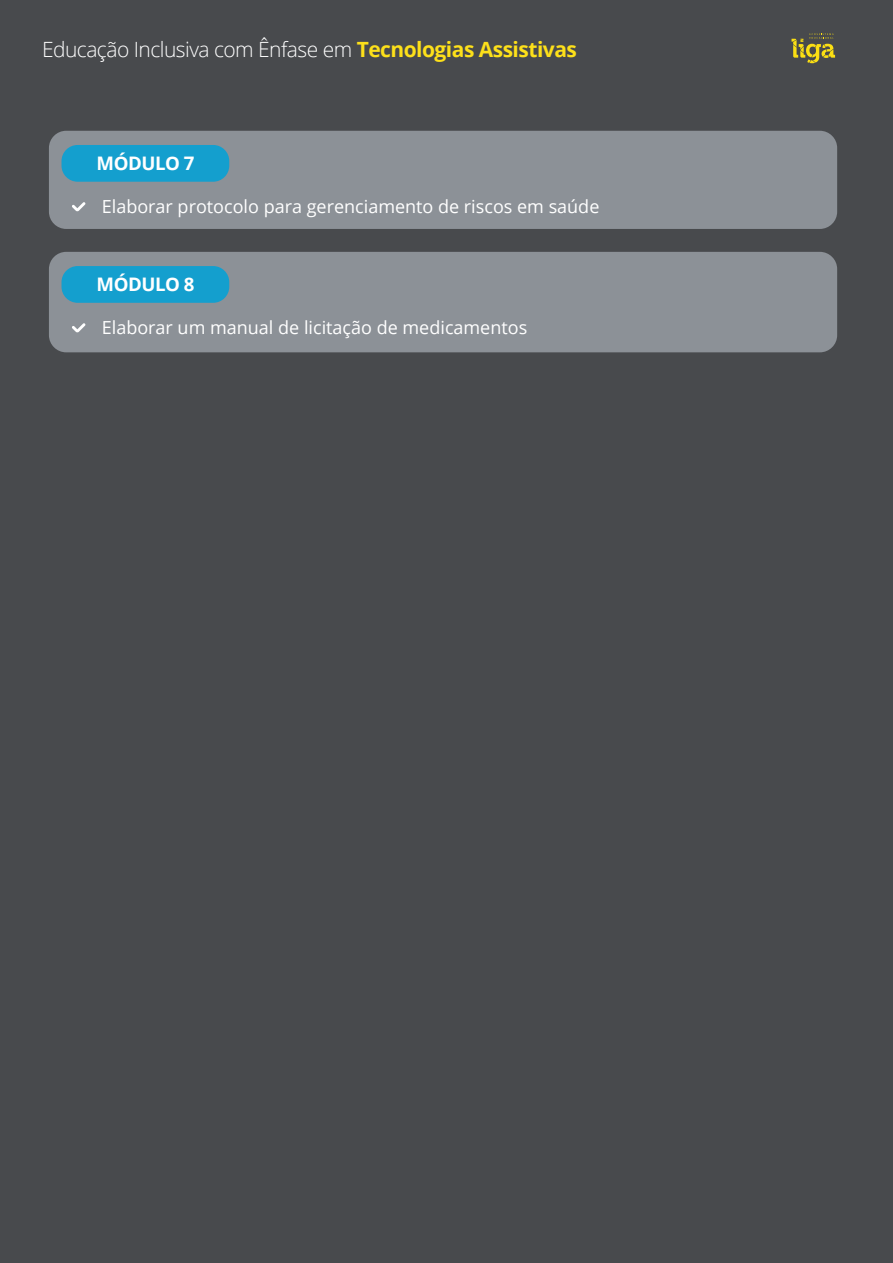
<style>
.page{position:relative;width:893px;height:1263px;background:#484a4d}
.page>*{position:absolute;margin:0;border:0;box-sizing:border-box;transform-origin:0 0}
.t1{font:300 21px "Open Sans";letter-spacing:-.025em;color:#fff}
.t2{font:700 18.6px "Open Sans";letter-spacing:-.025em;color:#fff}
.t3{font:18px "Open Sans";color:#fff}
.s1{font-weight:700;color:#fde01a}
</style>
<div class="page">
<svg style="left:791px;top:33px;width:44px;height:30px"></svg>
<div style="left:49px;top:131px;width:788px;height:98px;background:#8c9197;border-radius:17px"></div>
<div style="left:62px;top:145px;width:167px;height:37px;background:#149fce;border-radius:16px"></div>
<svg style="left:72px;top:202px;width:13px;height:9px"></svg>
<div style="left:49px;top:252px;width:788px;height:100px;background:#8c9197;border-radius:17px"></div>
<div style="left:62px;top:266px;width:167px;height:37px;background:#149fce;border-radius:16px"></div>
<svg style="left:72px;top:323px;width:13px;height:9px"></svg>
<p class="t1" style="left:42px;top:35px;width:536px">Educação Inclusiva com Ênfase em <span class="s1">Tecnologias Assistivas</span></p>
<p class="t2" style="left:97px;top:150px;width:99px">MÓDULO 7</p>
<p class="t3" style="left:102px;top:194px;width:499px">Elaborar protocolo para gerenciamento de riscos em saúde</p>
<p class="t2" style="left:97px;top:271px;width:99px">MÓDULO 8</p>
<p class="t3" style="left:102px;top:315px;width:427px">Elaborar um manual de licitação de medicamentos</p>
</div>
